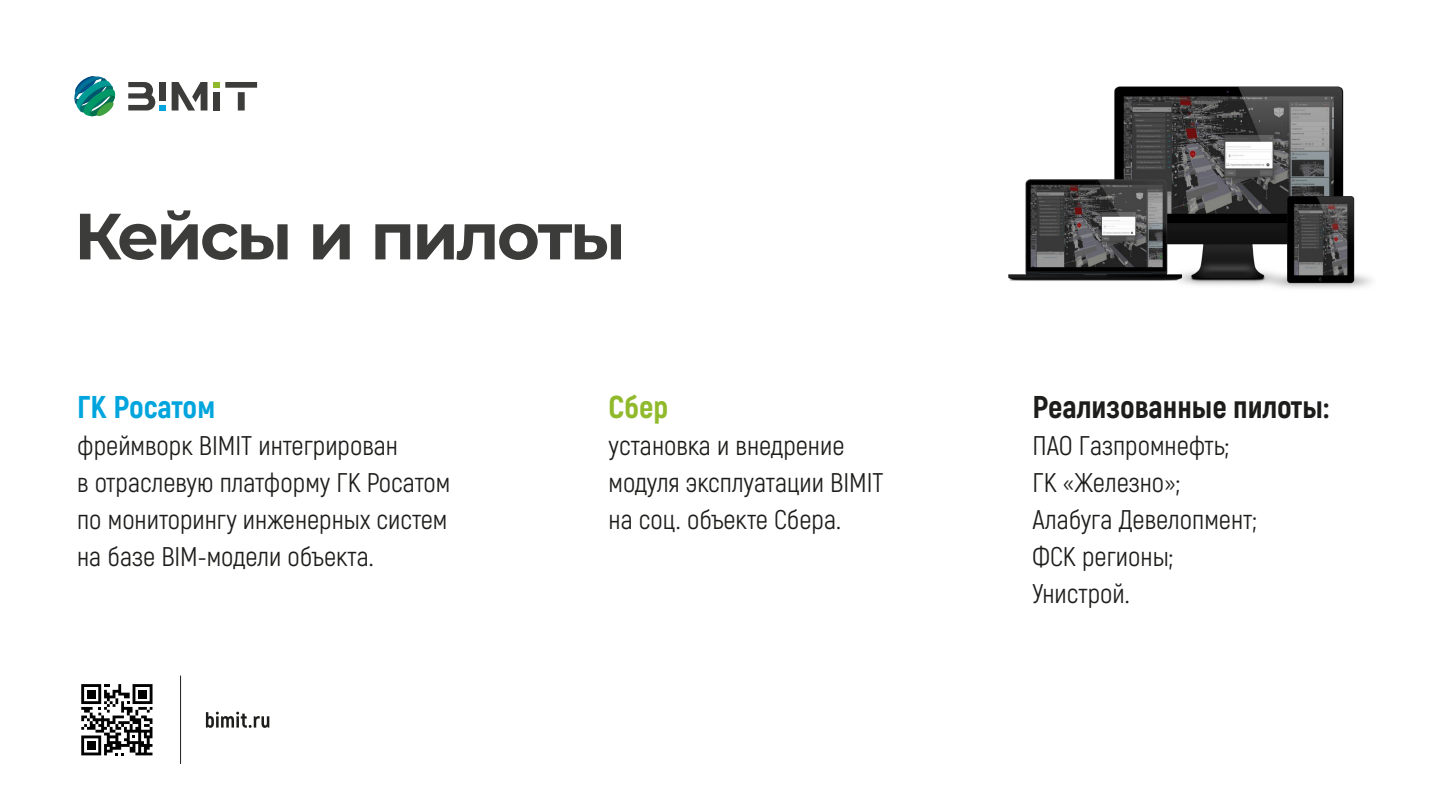
<style>
.page{position:relative;width:1440px;height:810px;background:#fff}
.page>*{position:absolute;margin:0;border:0;box-sizing:border-box;transform-origin:0 0}
.t1{font:700 65.25px "Montserrat";letter-spacing:-.04em;color:#3c3c3b}
.t2{font:800 31.5px "Akrobat";color:#1d1d1b}
.t3{font:800 31.5px "Akrobat";color:#00a5dd}
.t4{font:800 31.5px "Akrobat";color:#90b92c}
.t5{font:27px/36.9px "Akrobat";color:#1d1d1b}
</style>
<div class="page">
<div style="left:213px;top:82px;width:7px;height:6px;background:#90b92c"></div>
<svg style="left:128px;top:82px;width:38px;height:28px"></svg>
<svg style="left:172px;top:82px;width:35px;height:29px"></svg>
<div style="left:159px;top:82px;width:7px;height:18px;background:#3c3c3b"></div>
<div style="left:213px;top:92px;width:7px;height:19px;background:#3c3c3b"></div>
<svg style="left:225px;top:82px;width:32px;height:29px"></svg>
<svg style="left:74px;top:76px;width:42px;height:41px"></svg>
<svg style="left:206px;top:712px;width:63px;height:16px"></svg>
<hr style="left:180px;top:676px;width:1px;height:88px;background:#1d1d1b">
<svg style="left:81px;top:684px;width:72px;height:71px"></svg>
<div style="left:87px;top:741px;width:8px;height:9px;background:#000"></div>
<img style="left:1008px;top:86px;width:364px;height:203px">
<h1 class="t1" style="left:74px;top:189px;width:553px">Кейсы и пилоты</h1>
<p class="t3" style="left:77px;top:387px;width:140px">ГК Росатом</p>
<p class="t5" style="left:77px;top:427px;width:375px">фреймворк BIMIT интегрирован<br>в отраслевую платформу ГК Росатом по мониторингу инженерных систем на базе BIM-модели объекта.</p>
<p class="t4" style="left:609px;top:387px;width:61px">Сбер</p>
<p class="t5" style="left:609px;top:427px;width:276px">установка и внедрение модуля эксплуатации BIMIT на соц. объекте Сбера.</p>
<p class="t2" style="left:1033px;top:387px;width:298px">Реализованные пилоты:</p>
<p class="t5" style="left:1033px;top:427px;width:226px">ПАО Газпромнефть;<br>ГК «Железно»;<br>Алабуга Девелопмент;<br>ФСК регионы;<br>Унистрой.</p>
</div>
